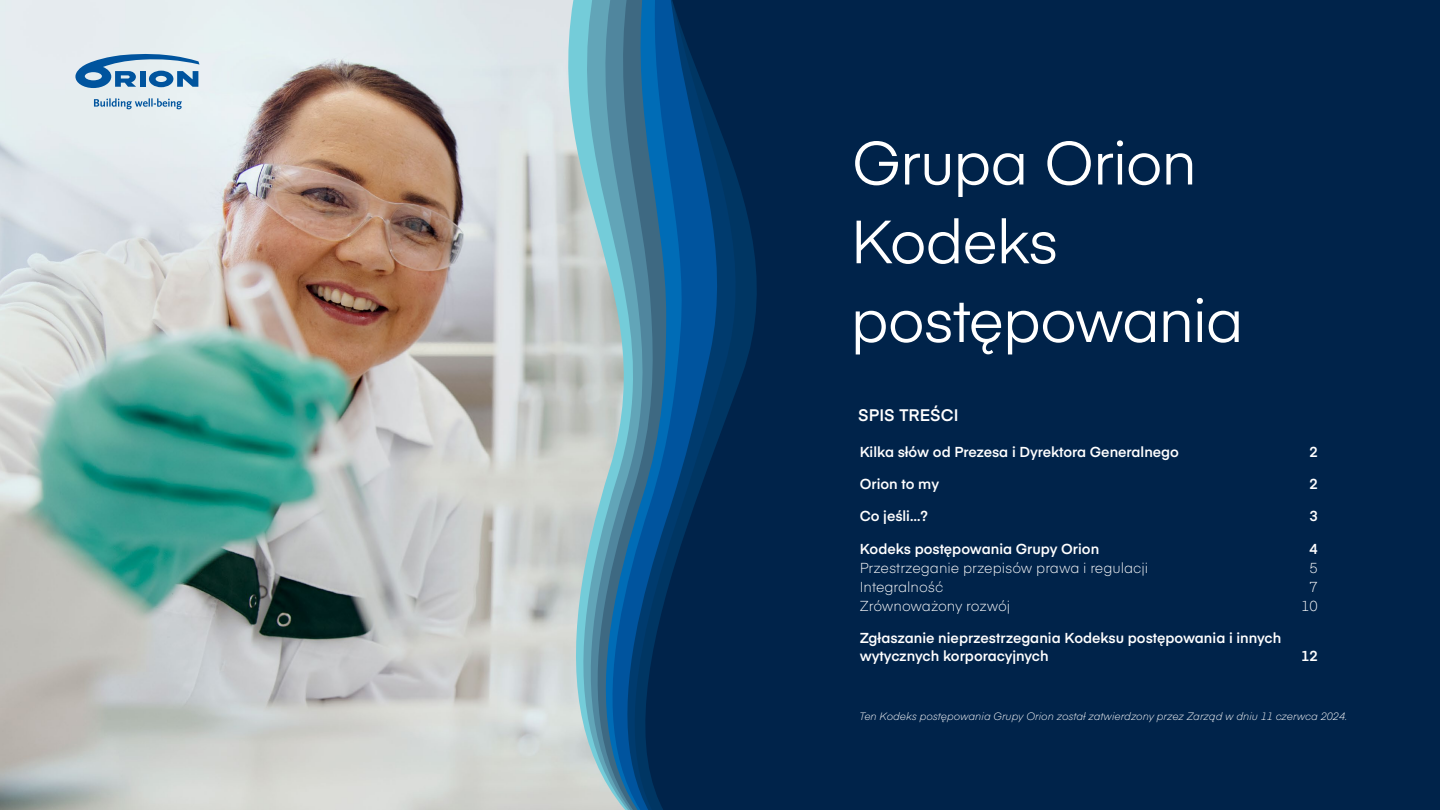
<style>
.page{position:relative;width:1440px;height:810px;background:#fff}
.page>*{position:absolute;margin:0;border:0;box-sizing:border-box;transform-origin:0 0}
.t1{font:60px "Eina 03";letter-spacing:-.025em;color:#fff}
.h1_sub{font:600 16.5px "Eina 03";letter-spacing:.005em;color:#fff}
.TOC_1{font:600 14.25px/18px "Eina 03";color:#fff}
.TOC_2{font:300 14.25px "Eina 03";color:#fff}
.TOC_2-2{font:300 14.25px "Eina 03";letter-spacing:-.02em;color:#fff}
.Leipis{font:italic 300 10.5px "Eina 03";color:#fff}
</style>
<div class="page">
<img style="left:0;top:1px;width:547px;height:809px">
<svg style="left:558px;top:0;width:331px;height:810px;background:#224d71"></svg>
<div style="left:889px;top:0;width:551px;height:810px;background:#00234a"></div>
<svg style="left:75px;top:54px;width:125px;height:34px;background:#79a5c9"></svg>
<svg style="left:94px;top:98px;width:88px;height:11px"></svg>
<h1 class="t1" style="left:852px;top:118px;width:347px">Grupa Orion</h1>
<h1 class="t1" style="left:850px;top:197px;width:209px">Kodeks</h1>
<h1 class="t1" style="left:850px;top:276px;width:395px">postępowania</h1>
<p class="h1_sub" style="left:858px;top:403px;width:102px">SPIS TREŚCI</p>
<p class="TOC_1" style="left:860px;top:442px;width:321px">Kilka słów od Prezesa i Dyrektora Generalnego</p>
<p class="TOC_1" style="left:1310px;top:442px;width:10px">2</p>
<p class="TOC_1" style="left:860px;top:474px;width:81px">Orion to my</p>
<p class="TOC_1" style="left:1310px;top:474px;width:10px">2</p>
<p class="TOC_1" style="left:860px;top:506px;width:70px">Co jeśli…?</p>
<p class="TOC_1" style="left:1310px;top:506px;width:10px">3</p>
<p class="TOC_1" style="left:860px;top:539px;width:241px">Kodeks postępowania Grupy Orion</p>
<p class="TOC_1" style="left:1310px;top:539px;width:10px">4</p>
<p class="TOC_2" style="left:860px;top:557px;width:290px">Przestrzeganie przepisów prawa i regulacji</p>
<p class="TOC_2" style="left:1310px;top:557px;width:10px">5</p>
<p class="TOC_2" style="left:860px;top:576px;width:85px">Integralność</p>
<p class="TOC_2" style="left:1310px;top:576px;width:10px">7</p>
<p class="TOC_2-2" style="left:860px;top:595px;width:152px">Zrównoważony rozwój</p>
<p class="TOC_2" style="left:1301px;top:595px;width:18px">10</p>
<p class="TOC_1" style="left:860px;top:628px;width:423px">Zgłaszanie nieprzestrzegania Kodeksu postępowania i innych wytycznych korporacyjnych</p>
<p class="TOC_1" style="left:1301px;top:646px;width:18px">12</p>
<p class="Leipis" style="left:860px;top:708px;width:489px">Ten Kodeks postępowania Grupy Orion został zatwierdzony przez Zarząd w dniu 11 czerwca 2024.</p>
</div>
